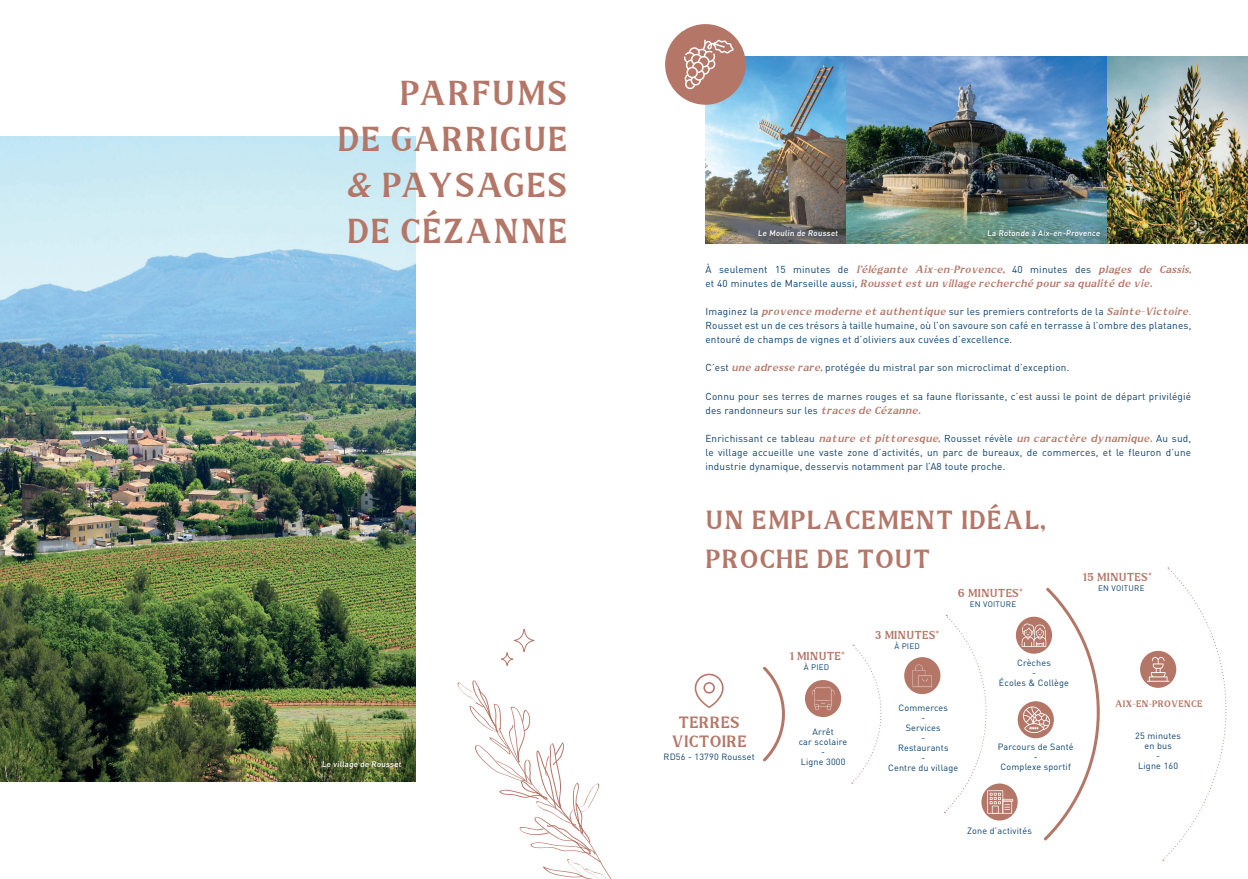
<style>
.page{position:relative;width:1248px;height:879px;background:#fff}
.page>*{position:absolute;margin:0;border:0;box-sizing:border-box;transform-origin:0 0}
.t1{font:600 33px/46px "Teresa";letter-spacing:.03em;color:#b47667;text-align:justify}
.t2{font:600 25px/38px "Teresa";letter-spacing:.03em;color:#b47667}
.t3{font:600 15.6px "Teresa";letter-spacing:.01em;color:#b47667}
.t4{font:600 11px "Teresa";letter-spacing:.01em;color:#b47667}
.t5{font:10px/14px "DIN Pro";letter-spacing:.02em;color:#09406e;text-align:justify}
.t6{font:italic 600 10px/14px "Teresa";color:#b47667}
.t7{font:9px/10px "DIN Pro";letter-spacing:.02em;color:#09406e;text-align:center}
.t8{font:600 9px "Teresa";letter-spacing:.01em;color:#b47667}
.t9{font:500 8px "DIN Pro";color:#fff}
.t10{font:8px "DIN Pro";letter-spacing:.03em;color:#09406e}
.s1{font-style:italic}
.s2{font-family:"DIN Pro";font-weight:400;font-style:normal;color:#09406e}
.s3{font-family:"Teresa";font-weight:600;font-style:italic;color:#b47667}
.s4{color:#b47667}
</style>
<div class="page">
<svg style="left:457px;top:680px;width:155px;height:199px"></svg>
<svg style="left:501px;top:628px;width:34px;height:38px"></svg>
<img style="left:0;top:136px;width:415px;height:646px">
<img style="left:705px;top:57px;width:542px;height:186px">
<svg style="left:665px;top:24px;width:85px;height:85px"></svg>
<div style="left:984px;top:226px;width:122px;height:17px;background:#231f20;opacity:.57"></div>
<div style="left:755px;top:226px;width:89px;height:17px;background:#231f20;opacity:.57"></div>
<div style="left:319px;top:757px;width:89px;height:18px;background:#231f20;opacity:.57"></div>
<svg style="left:763px;top:666px;width:22px;height:96px"></svg>
<svg style="left:851px;top:645px;width:31px;height:138px"></svg>
<div style="left:804px;top:680px;width:37px;height:37px;background:#b47667;border-radius:50%"></div>
<svg style="left:812px;top:687px;width:22px;height:23px"></svg>
<div style="left:904px;top:657px;width:36px;height:37px;background:#b47667;border-radius:50%"></div>
<svg style="left:1015px;top:617px;width:36px;height:37px"></svg>
<svg style="left:1017px;top:701px;width:36px;height:37px"></svg>
<svg style="left:1021px;top:587px;width:79px;height:254px"></svg>
<svg style="left:981px;top:783px;width:36px;height:37px"></svg>
<svg style="left:944px;top:615px;width:69px;height:198px"></svg>
<svg style="left:1139px;top:651px;width:37px;height:37px"></svg>
<svg style="left:1146px;top:567px;width:81px;height:293px"></svg>
<svg style="left:912px;top:664px;width:20px;height:23px"></svg>
<svg style="left:694px;top:673px;width:29px;height:35px"></svg>
<p class="t1" style="left:337px;top:68px;width:231px;text-indent:62px">PARFUMS DE GARRIGUE <span class="s1">&amp;</span> PAYSAGES DE CÉZANNE</p>
<p class="t9" style="left:322px;top:758px;width:82px">Le village de Rousset</p>
<p class="t9" style="left:757px;top:227px;width:83px">Le Moulin de Rousset</p>
<p class="t9" style="left:987px;top:227px;width:115px">La Rotonde à Aix-en-Provence</p>
<p class="t6" style="left:705px;top:262px;width:490px"><span class="s2">À s e u l e m e n t 1 5 m i n u t e s d e</span> l’élégante Aix-en-Provence, <span class="s2">4 0 m i n u t e s d e s</span> plages de Cassis, <span class="s2">e t 4 0 m i n u t e s d e M a r s e i l l e a u s s i ,</span> Rousset est un village recherché poursa qualité de vie.</p>
<p class="t5" style="left:705px;top:304px;width:487px">I m a g i n e z l a <span class="s3">provence moderne et authentique</span> s u r l e s p r e m i e r s c o n t r e f o r t s d e l a <span class="s3">Sainte-Victoire</span><span class="s4">.<br></span>Rousset est un de ces trésors à taille humaine, où l’on savoure son café en terrasse à l’ombre des platanes, entouré de champs de vignes et d’oliviers aux cuvées d’excellence.</p>
<p class="t5" style="left:705px;top:360px;width:365px">C’est <span class="s3">une adresse rare,</span>protégée du mistral par son microclimat d’exception.</p>
<p class="t5" style="left:705px;top:388px;width:487px">Connu pour ses terres de marnes rouges et sa faune florissante, c’est aussi le point de départ privilégié des randonneurs sur les <span class="s3">tracesde Cézanne.</span></p>
<p class="t5" style="left:705px;top:430px;width:487px">E n r i c h i s s a n t c e t a b le a u <span class="s3">nature et pittoresque,</span> R o u s s e t ré v è le <span class="s3">un caractère dynamique.</span>A u s u d , le village accueille une vaste zone d’activités, un parc de bureaux, de commerces, et le fleuron d’une industrie dynamique, desservis notamment par l’A8 toute proche.</p>
<p class="t2" style="left:705px;top:500px;width:341px">UN EMPLACEMENT IDÉAL,<br>PROCHE DE TOUT</p>
<p class="t3" style="left:678px;top:709px;width:63px">TERRES</p>
<p class="t3" style="left:671px;top:728px;width:77px">VICTOIRE</p>
<p class="t7" style="left:663px;top:752px;width:93px">RD56 - 13790 Rousset</p>
<p class="t4" style="left:789px;top:647px;width:57px">1 MINUTE*</p>
<p class="t10" style="left:803px;top:661px;width:27px">À PIED</p>
<p class="t7" style="left:798px;top:726px;width:50px">Arrêt<br>car scolaire</p>
<p class="t7" style="left:821px;top:746px;width:5px">-</p>
<p class="t7" style="left:800px;top:756px;width:46px">Ligne 3000</p>
<p class="t4" style="left:957px;top:583px;width:67px">6 MINUTES*</p>
<p class="t4" style="left:874px;top:626px;width:66px">3 MINUTES*</p>
<p class="t10" style="left:894px;top:640px;width:27px">À PIED</p>
<p class="t7" style="left:898px;top:702px;width:51px">Commerces</p>
<p class="t7" style="left:921px;top:712px;width:5px">-</p>
<p class="t7" style="left:905px;top:722px;width:36px">Services</p>
<p class="t7" style="left:921px;top:732px;width:5px">-</p>
<p class="t7" style="left:897px;top:742px;width:52px">Restaurants</p>
<p class="t7" style="left:921px;top:752px;width:5px">-</p>
<p class="t7" style="left:888px;top:762px;width:72px">Centre du village</p>
<p class="t10" style="left:969px;top:599px;width:48px">EN VOITURE</p>
<p class="t7" style="left:1016px;top:658px;width:35px">Crèches</p>
<p class="t7" style="left:1031px;top:668px;width:5px">-</p>
<p class="t7" style="left:998px;top:678px;width:72px">Écoles &amp; Collège</p>
<p class="t7" style="left:997px;top:741px;width:77px">Parcours de Santé</p>
<p class="t7" style="left:1033px;top:751px;width:5px">-</p>
<p class="t7" style="left:1000px;top:761px;width:72px">Complexe sportif</p>
<p class="t4" style="left:1082px;top:568px;width:71px">15 MINUTES*</p>
<p class="t10" style="left:1098px;top:583px;width:48px">EN VOITURE</p>
<p class="t8" style="left:1114px;top:696px;width:89px">AIX-EN-PROVENCE</p>
<p class="t7" style="left:1135px;top:731px;width:47px">25 minutes</p>
<p class="t7" style="left:1144px;top:741px;width:29px">en bus</p>
<p class="t7" style="left:1156px;top:751px;width:5px">-</p>
<p class="t7" style="left:1138px;top:761px;width:41px">Ligne 160</p>
<p class="t7" style="left:967px;top:825px;width:66px">Zone d’activités</p>
</div>
